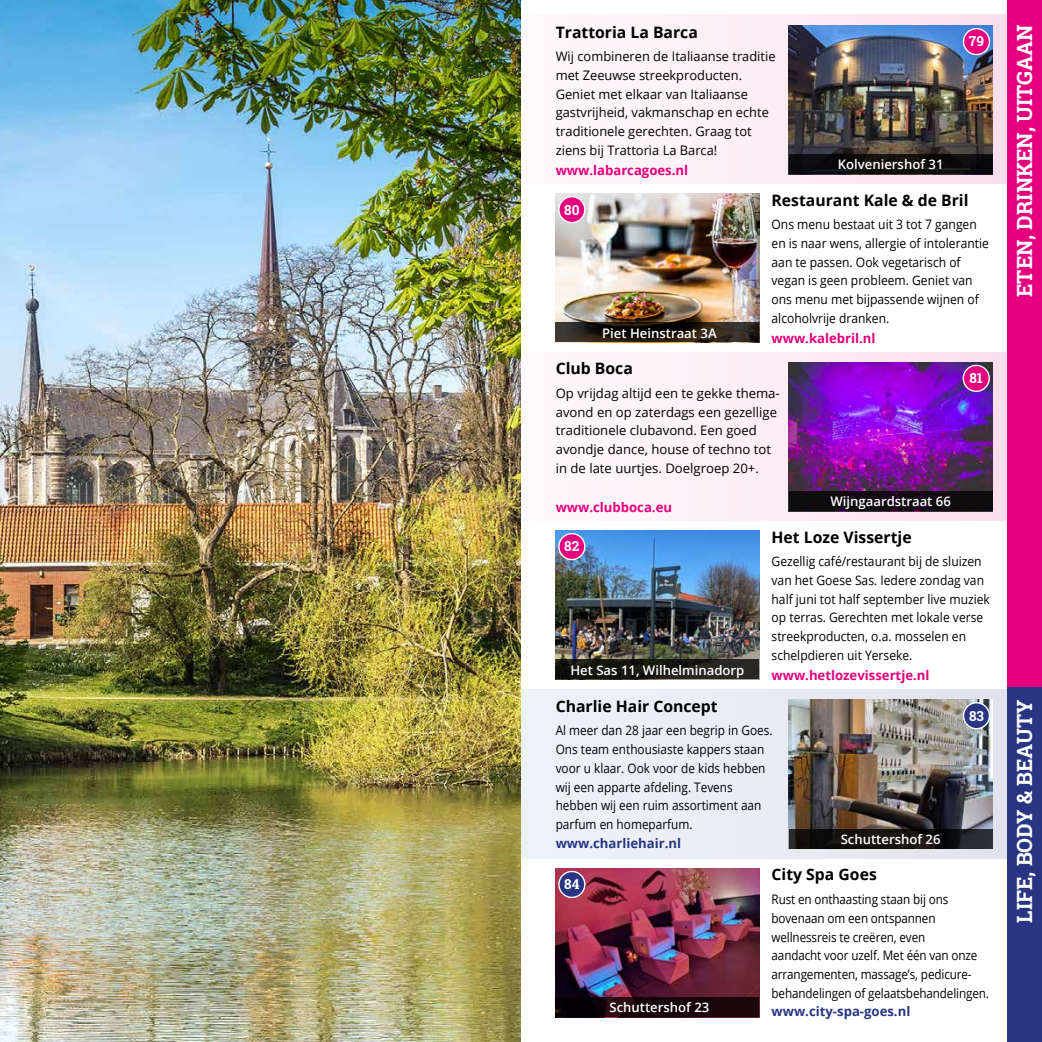
<style>
.page{position:relative;width:1042px;height:1042px;background:#fff}
.page>*{position:absolute;margin:0;border:0;box-sizing:border-box;transform-origin:0 0}
.t1{font:700 21px "Roboto Slab";color:#fff}
.t2{font:700 15.75px "Open Sans";color:#000}
.t3{font:700 13.83px "Roboto Slab";color:#fff}
.t4{font:13.12px/18.7px "Open Sans";color:#000;scale:.92 1}
.t5{font:13.12px/18.7px "Open Sans";color:#000}
.t6{font:13.12px/18.7px "Open Sans";color:#000;scale:.89 1}
.t7{font:13.12px/18.7px "Open Sans";color:#000;scale:.9 1}
.t8{font:600 13.12px "Open Sans";color:#fff}
.t9{font:700 13.12px "Open Sans";color:#e6007d}
.t10{font:700 13.12px "Open Sans";color:#283583}
</style>
<div class="page">
<div style="left:521px;top:689px;width:521px;height:169px;background:linear-gradient(to right,#edf4f9,#e2e1ec)"></div>
<div style="left:521px;top:352px;width:521px;height:169px;background:linear-gradient(to right,#fefbfc,#fbddeb)"></div>
<div style="left:521px;top:15px;width:521px;height:168px;background:linear-gradient(to right,#fefbfc,#fbddeb)"></div>
<div style="left:1007px;top:0;width:35px;height:690px;background:#e6007d"></div>
<img style="left:556px;top:193px;width:203px;height:129px">
<div style="left:559px;top:197px;width:26px;height:26px;background:#e6007d;border-radius:50%"></div>
<div style="left:558px;top:196px;width:27px;height:27px;border:1px solid #fff;border-radius:50%"></div>
<svg style="left:556px;top:322px;width:203px;height:20px;background:#231b13"></svg>
<img style="left:789px;top:362px;width:203px;height:129px">
<div style="left:963px;top:365px;width:26px;height:26px;background:#e6007d;border-radius:50%"></div>
<div style="left:962px;top:365px;width:28px;height:27px;border:1px solid #fff;border-radius:50%"></div>
<svg style="left:789px;top:491px;width:203px;height:20px;background:#110a11"></svg>
<img style="left:556px;top:531px;width:203px;height:128px">
<div style="left:559px;top:534px;width:26px;height:25px;background:#e6007d;border-radius:50%"></div>
<div style="left:558px;top:533px;width:27px;height:27px;border:1px solid #fff;border-radius:50%"></div>
<svg style="left:556px;top:659px;width:203px;height:20px;background:#1c1b16"></svg>
<img style="left:789px;top:699px;width:203px;height:129px">
<div style="left:963px;top:703px;width:26px;height:26px;background:#283583;border-radius:50%"></div>
<div style="left:963px;top:702px;width:27px;height:27px;border:1px solid #fff;border-radius:50%"></div>
<svg style="left:789px;top:828px;width:203px;height:20px;background:#1a1717"></svg>
<img style="left:556px;top:868px;width:203px;height:129px">
<div style="left:559px;top:871px;width:26px;height:26px;background:#283583;border-radius:50%"></div>
<div style="left:558px;top:871px;width:27px;height:27px;border:1px solid #fff;border-radius:50%"></div>
<svg style="left:556px;top:997px;width:203px;height:20px;background:#15050a"></svg>
<img style="left:789px;top:25px;width:203px;height:129px">
<div style="left:963px;top:29px;width:26px;height:26px;background:#e6007d;border-radius:50%"></div>
<div style="left:963px;top:28px;width:27px;height:27px;border:1px solid #fff;border-radius:50%"></div>
<div style="left:789px;top:154px;width:203px;height:20px;background:#0e0d0d"></div>
<div style="left:1007px;top:687px;width:35px;height:355px;background:#283583"></div>
<img style="left:0;top:0;width:521px;height:1042px">
<p class="t2" style="left:556px;top:21px;width:144px">Trattoria La Barca</p>
<p class="t5" style="left:556px;top:47px;width:221px">Wij combineren de Italiaanse traditie met Zeeuwse streekproducten.<br>Geniet met elkaar van Italiaanse gastvrijheid, vakmanschap en echte traditionele gerechten. Graag tot ziens bij Trattoria La Barca!</p>
<p class="t9" style="left:556px;top:161px;width:134px">www.labarcagoes.nl</p>
<p class="t3" style="left:969px;top:32px;width:17px">79</p>
<p class="t8" style="left:838px;top:156px;width:107px">Kolveniershof 31</p>
<p class="t2" style="left:771px;top:189px;width:198px">Restaurant Kale &amp; de Bril</p>
<p class="t4" style="left:771px;top:215px;width:238px">Ons menu bestaat uit 3 tot 7 gangen en is naar wens, allergie of intolerantie aan te passen. Ook vegetarisch of vegan is geen probleem. Geniet van ons menu met bijpassende wijnen of alcoholvrije dranken.</p>
<p class="t9" style="left:771px;top:329px;width:105px">www.kalebril.nl</p>
<p class="t3" style="left:969px;top:369px;width:15px">81</p>
<p class="t3" style="left:564px;top:200px;width:17px">80</p>
<p class="t8" style="left:602px;top:324px;width:116px">Piet Heinstraat 3A</p>
<p class="t2" style="left:556px;top:357px;width:79px">Club Boca</p>
<p class="t5" style="left:556px;top:383px;width:226px">Op vrijdag altijd een te gekke thema&shy;avond en op zaterdags een gezellige traditionele clubavond. Een goed avondje dance, house of techno tot in de late uurtjes. Doelgroep 20+.</p>
<p class="t9" style="left:556px;top:498px;width:118px">www.clubboca.eu</p>
<p class="t3" style="left:564px;top:537px;width:17px">82</p>
<p class="t8" style="left:830px;top:492px;width:122px">Wijngaardstraat 66</p>
<p class="t2" style="left:771px;top:526px;width:142px">Het Loze Vissertje</p>
<p class="t4" style="left:771px;top:552px;width:239px">Gezellig café/restaurant bij de sluizen van het Goese Sas. Iedere zondag van half juni tot half september live muziek op terras. Gerechten met lokale verse streekproducten, o.a. mosselen en schelpdieren uit Yerseke.</p>
<p class="t9" style="left:771px;top:666px;width:159px">www.hetlozevissertje.nl</p>
<p class="t8" style="left:570px;top:661px;width:176px">Het Sas 11, Wilhelminadorp</p>
<p class="t2" style="left:556px;top:695px;width:164px">Charlie Hair Concept</p>
<p class="t7" style="left:556px;top:721px;width:242px">Al meer dan 28 jaar een begrip in Goes.<br>Ons team enthousiaste kappers staan voor u klaar. Ook voor de kids hebben wij een apparte afdeling. Tevens hebben wij een ruim assortiment aan parfum en homeparfum.</p>
<p class="t10" style="left:556px;top:834px;width:127px">www.charliehair.nl</p>
<p class="t3" style="left:969px;top:706px;width:16px">83</p>
<p class="t8" style="left:841px;top:830px;width:101px">Schuttershof 26</p>
<p class="t3" style="left:564px;top:875px;width:17px">84</p>
<p class="t8" style="left:609px;top:998px;width:101px">Schuttershof 23</p>
<p class="t2" style="left:771px;top:863px;width:107px">City Spa Goes</p>
<p class="t6" style="left:771px;top:889px;width:246px">Rust en onthaasting staan bij ons bovenaan om een ontspannen wellnessreis te creëren, even<br>aandacht voor uzelf. Met één van onze arrangementen, massage’s, pedicure&shy;behandelingen of gelaatsbehandelingen.</p>
<p class="t10" style="left:771px;top:1002px;width:140px">www.city-spa-goes.nl</p>
<h1 class="t1" style="left:1010px;top:297px;width:274px;rotate:-90deg">ETEN, DRINKEN, UITGAAN</h1>
<h1 class="t1" style="left:1010px;top:922px;width:225px;rotate:-90deg">LIFE, BODY &amp; BEAUTY</h1>
</div>
